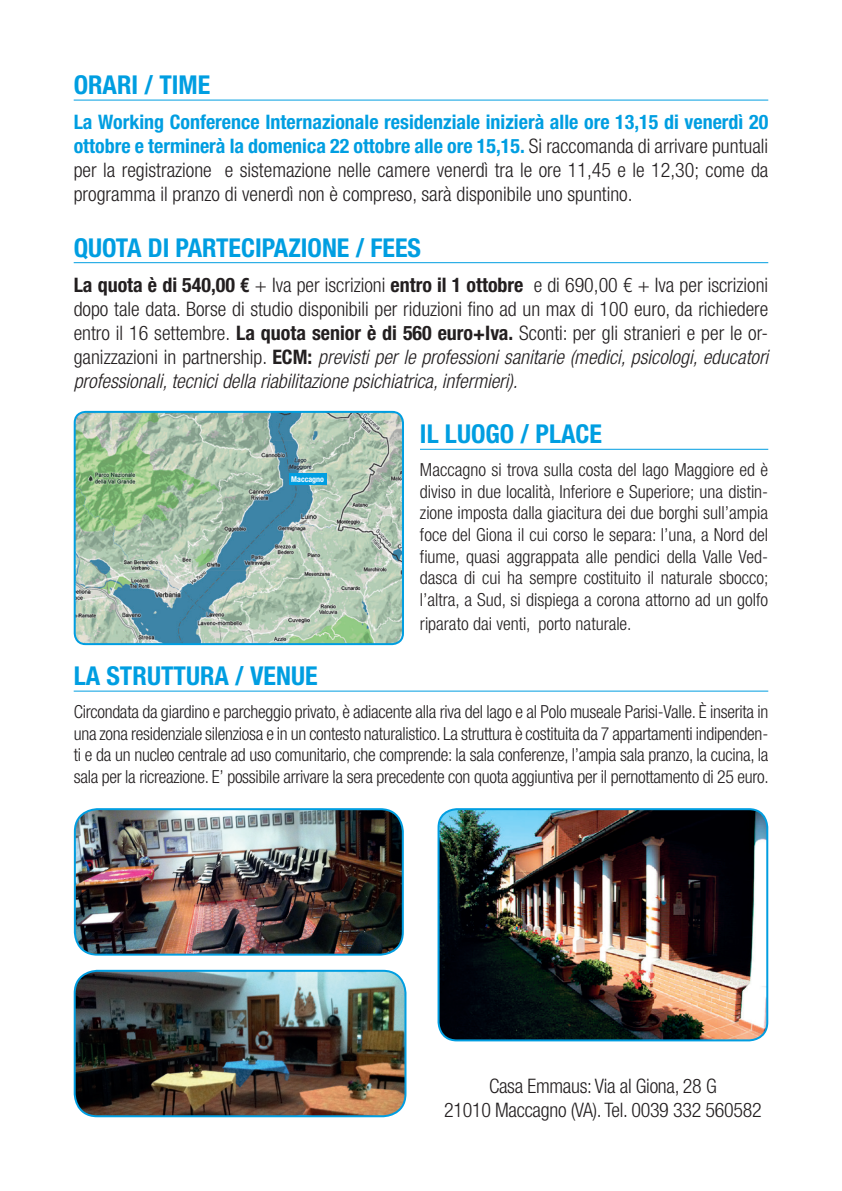
<style>
.page{position:relative;width:842px;height:1191px;background:#fff}
.page>*{position:absolute;margin:0;border:0;box-sizing:border-box;transform-origin:0 0}
.t1{font:700 condensed 26px "Helvetica Neue";color:#009ee1}
.t2{font:300 condensed 20px/24px "Helvetica Neue";color:#231f20;text-align:justify}
.t3{font:300 condensed 18px/21.6px "Helvetica Neue";color:#231f20;text-align:justify}
.t4{font:700 condensed 8px "Helvetica Neue";color:#fff}
.s1{font-weight:700;color:#009ee1}
.s2{font-weight:700}
.s3{font-style:italic}
</style>
<div class="page">
<hr style="left:74px;top:100px;width:694px;height:1px;background:#009ee1">
<hr style="left:74px;top:262px;width:694px;height:1px;background:#009ee1">
<hr style="left:420px;top:449px;width:348px;height:1px;background:#009ee1">
<hr style="left:74px;top:690px;width:694px;height:1px;background:#009ee1">
<img style="left:75px;top:810px;width:328px;height:144px">
<div style="left:74px;top:808px;width:330px;height:147px;border:2px solid #009ee1;border-radius:23px"></div>
<img style="left:75px;top:972px;width:330px;height:144px">
<div style="left:74px;top:969px;width:332px;height:148px;border:2px solid #009ee1;border-radius:23px"></div>
<img style="left:440px;top:809px;width:327px;height:231px">
<div style="left:437px;top:808px;width:331px;height:233px;border:2px solid #009ee1;border-radius:18px"></div>
<img style="left:75px;top:412px;width:327px;height:232px">
<div style="left:74px;top:411px;width:330px;height:234px;border:2px solid #009ee1;border-radius:11px"></div>
<div style="left:289px;top:473px;width:37px;height:11px;background:#009ee1"></div>
<p class="t1" style="left:74px;top:69px;width:138px">ORARI / TIME</p>
<p class="t2" style="left:74px;top:110px;width:696px"><span class="s1">La Working Conference Internazionale residenziale inizierà alle ore 13,15 di venerdì 20 ottobre e terminerà la domenica 22 ottobre alle ore 15,15.</span> Si raccomanda di arrivare puntuali per la registrazione e sistemazione nelle camere venerdì tra le ore 11,45 e le 12,30; come da programma il pranzo di venerdì non è compreso, sarà disponibile uno spuntino.</p>
<p class="t1" style="left:74px;top:231px;width:349px">QUOTA DI PARTECIPAZIONE / FEES</p>
<p class="t2" style="left:74px;top:273px;width:696px"><span class="s2">La quota è di 540,00 €</span> + Iva per iscrizioni <span class="s2">entro il 1 ottobre</span> e di 690,00 € + Iva per iscrizioni dopo tale data. Borse di studio disponibili per riduzioni fino ad un max di 100 euro, da richiedere entro il 16 settembre. <span class="s2">La quota senior è di 560 euro+Iva.</span> Sconti: per gli stranieri e per le or&shy;ganizzazioni in partnership. <span class="s2">ECM:</span> <span class="s3">previsti per le professioni sanitarie (medici, psicologi, educatori professionali, tecnici della riabilitazione psichiatrica, infermieri).</span></p>
<p class="t1" style="left:420px;top:418px;width:183px">IL LUOGO / PLACE</p>
<p class="t3" style="left:420px;top:459px;width:350px">Maccagno si trova sulla costa del lago Maggiore ed è diviso in due località, Inferiore e Superiore; una distin&shy;zione imposta dalla giacitura dei due borghi sull’ampia foce del Giona il cui corso le separa: l’una, a Nord del fiume, quasi aggrappata alle pendici della Valle Ved&shy;dasca di cui ha sempre costituito il naturale sbocco; l’altra, a Sud, si dispiega a corona attorno ad un golfo</p>
<p class="t3" style="left:420px;top:612px;width:213px">riparato dai venti, porto naturale.</p>
<p class="t1" style="left:74px;top:660px;width:245px">LA STRUTTURA / VENUE</p>
<p class="t3" style="left:74px;top:700px;width:697px">Circondata da giardino e parcheggio privato, è adiacente alla riva del lago e al Polo museale Parisi-Valle. È inserita in una zona residenziale silenziosa e in un contesto naturalistico. La struttura è costituita da 7 appartamenti indipenden&shy;ti e da un nucleo centrale ad uso comunitario, che comprende: la sala conferenze, l’ampia sala pranzo, la cucina, la sala per la ricreazione. E’ possibile arrivare la sera precedente con quota aggiuntiva per il pernottamento di 25 euro.</p>
<p class="t4" style="left:291px;top:474px;width:34px">Maccagno</p>
<p class="t2" style="left:489px;top:1074px;width:229px">Casa Emmaus: Via al Giona, 28 G</p>
<p class="t2" style="left:444px;top:1098px;width:319px">21010 Maccagno (VA). Tel. 0039 332 560582</p>
</div>
